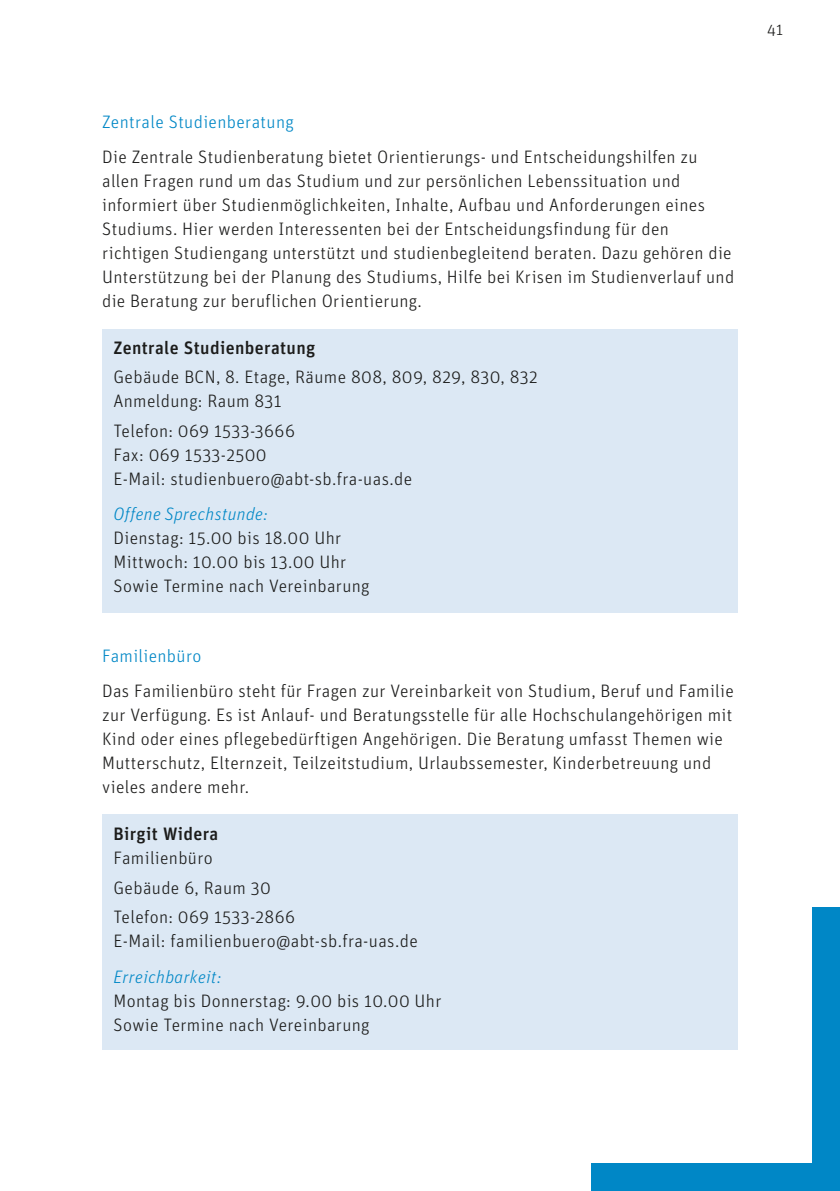
<style>
.page{position:relative;width:840px;height:1191px;background:#fff}
.page>*{position:absolute;margin:0;border:0;box-sizing:border-box;transform-origin:0 0}
.t1{font:300 18px/24px "Unit OT";letter-spacing:.02em;color:#1c1c1b}
.t2{font:300 18px "Unit OT";letter-spacing:.02em;color:#0087c6}
.t3{font:500 18px "Unit OT";letter-spacing:.02em;color:#1c1c1b}
.t4{font:italic 300 18px "Unit OT";letter-spacing:.02em;color:#0087c6}
.t5{font:300 16px "Unit OT";color:#1c1c1b}
</style>
<div class="page">
<div style="left:102px;top:329px;width:635px;height:283px;background:#dce8f4"></div>
<div style="left:102px;top:814px;width:635px;height:235px;background:#dce8f4"></div>
<div style="left:591px;top:1163px;width:248px;height:28px;background:#0087c6"></div>
<div style="left:811px;top:907px;width:28px;height:284px;background:#0087c6"></div>
<p class="t2" style="left:102px;top:111px;width:193px">Zentrale Studienberatung</p>
<p class="t1" style="left:102px;top:145px;width:633px">Die Zentrale Studienberatung bietet Orientierungs- und Entscheidungshilfen zu allen Fragen rund um das Studium und zur persönlichen Lebenssituation und informiert über Studienmöglichkeiten, Inhalte, Aufbau und Anforderungen eines Studiums. Hier werden Interessenten bei der Entscheidungsfindung für den richtigen Studiengang unterstützt und studienbegleitend beraten. Dazu gehören die Unterstützung bei der Planung des Studiums, Hilfe bei Krisen im Studienverlauf und die Beratung zur beruflichen Orientierung.</p>
<p class="t3" style="left:113px;top:336px;width:203px">Zentrale Studienberatung</p>
<p class="t1" style="left:113px;top:365px;width:425px">Gebäude BCN, 8. Etage, Räume 808, 809, 829, 830, 832<br>Anmeldung: Raum 831</p>
<p class="t1" style="left:113px;top:419px;width:300px">Telefon: 069 1533-3666<br>Fax: 069 1533-2500<br>E-Mail: studienbuero@abt-sb.fra-uas.de</p>
<p class="t4" style="left:113px;top:504px;width:156px">Offene Sprechstunde:</p>
<p class="t1" style="left:113px;top:526px;width:257px">Dienstag: 15.00 bis 18.00 Uhr<br>Mittwoch: 10.00 bis 13.00 Uhr<br>Sowie Termine nach Vereinbarung</p>
<p class="t2" style="left:102px;top:645px;width:101px">Familienbüro</p>
<p class="t1" style="left:102px;top:679px;width:632px">Das Familienbüro steht für Fragen zur Vereinbarkeit von Studium, Beruf und Familie zur Verfügung. Es ist Anlauf- und Beratungsstelle für alle Hochschulangehörigen mit Kind oder eines pflegebedürftigen Angehörigen. Die Beratung umfasst Themen wie Mutterschutz, Elternzeit, Teilzeitstudium, Urlaubssemester, Kinderbetreuung und vieles andere mehr.</p>
<p class="t3" style="left:113px;top:822px;width:106px">Birgit Widera</p>
<p class="t1" style="left:113px;top:843px;width:183px;line-height:29.6px">Familienbüro<br>Gebäude 6, Raum 30<br>Telefon: 069 1533-2866</p>
<p class="t1" style="left:113px;top:929px;width:305px">E-Mail: familienbuero@abt-sb.fra-uas.de</p>
<p class="t4" style="left:113px;top:966px;width:109px">Erreichbarkeit:</p>
<p class="t1" style="left:113px;top:988px;width:329px">Montag bis Donnerstag: 9.00 bis 10.00 Uhr<br>Sowie Termine nach Vereinbarung</p>
<p class="t5" style="left:766px;top:20px;width:17px">41</p>
</div>
